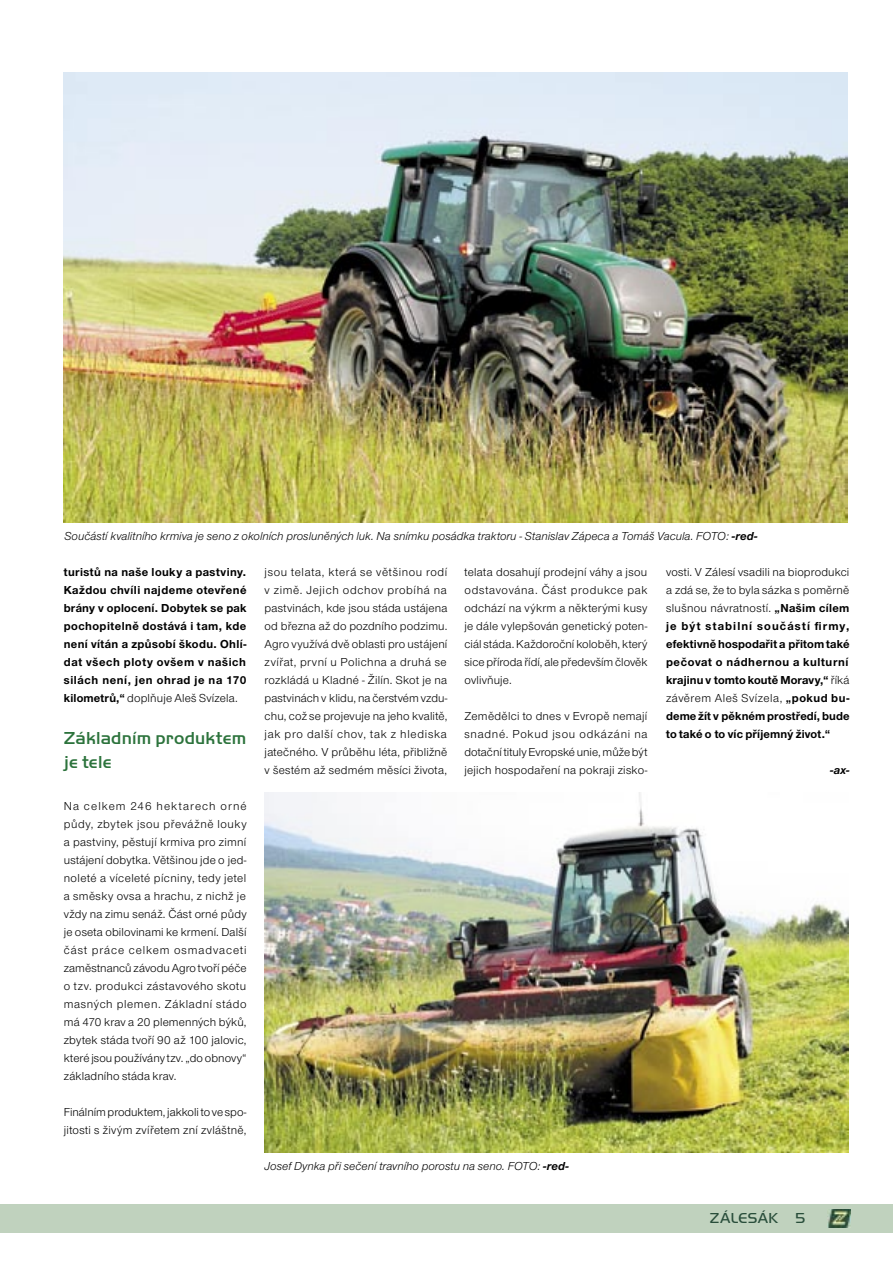
<style>
.page{position:relative;width:893px;height:1263px;background:#fff}
.page>*{position:absolute;margin:0;border:0;box-sizing:border-box;transform-origin:0 0}
.t1{font:500 18px/24px "Handel Gothic DOT";letter-spacing:.01em;color:#2c733c}
.t2{font:15px "Handel Gothic DOT Ligh";letter-spacing:.025em;color:#294e3b}
.t3{font:12px/18px "Nimbus Sans Novus TOT";letter-spacing:.015em;color:#000;text-align:justify}
.t4{font:700 12px/18px "Nimbus Sans Novus TOT";letter-spacing:.025em;color:#000;text-align:justify}
.t5{font:italic 12px "Nimbus Sans Novus TOT";letter-spacing:.005em;color:#000}
.t6{font:italic 700 12px "Nimbus Sans Novus TOT";color:#000}
.s1{font-weight:700}
.s2{font-weight:400}
</style>
<div class="page">
<div style="left:0;top:1204px;width:893px;height:29px;background:#c0d2be"></div>
<img style="left:827px;top:1209px;width:23px;height:18px">
<img style="left:265px;top:792px;width:583px;height:360px">
<img style="left:64px;top:72px;width:783px;height:450px">
<p class="t5" style="left:65px;top:529px;width:694px">Součástí kvalitního krmiva je seno z okolních prosluněných luk. Na snímku posádka traktoru - Stanislav Zápeca a Tomáš Vacula. FOTO: <span class="s1">-red-</span></p>
<p class="t4" style="left:64px;top:563px;width:184px">turistů na naše louky a pastviny.<br>Každou chvíli najdeme otevřené brány v oplocení. Dobytek se pak pochopitelně dostává i tam, kde není vítán a způsobí škodu. Ohlí&shy;dat všech ploty ovšem v našich silách není, jen ohrad je na 170 kilometrů,“ <span class="s2">doplňuje Aleš Svízela.</span></p>
<h1 class="t1" style="left:64px;top:726px;width:184px">Základním produktem je tele</h1>
<p class="t3" style="left:64px;top:797px;width:184px">Na celkem 246 hektarech orné půdy, zbytek jsou převážně louky a pastviny, pěstují krmiva pro zimní ustájení dobytka. Většinou jde o jed&shy;noleté a víceleté pícniny, tedy jetel a směsky ovsa a hrachu, z nichž je vždy na zimu senáž. Část orné půdy je oseta obilovinami ke krmení. Další část práce celkem osmadvaceti zaměstnanců závodu Agro tvoří péče o tzv. produkci zástavového skotu masných plemen. Základní stádo má 470 krav a 20 plemenných býků, zbytek stáda tvoří 90 až 100 jalovic, které jsou používány tzv. „do obnovy“ základního stáda krav.</p>
<p class="t3" style="left:64px;top:1103px;width:184px">Finálním produktem, jakkoli to ve spo&shy;jitosti s živým zvířetem zní zvláštně,</p>
<p class="t3" style="left:265px;top:563px;width:184px">jsou telata, která se většinou rodí v zimě. Jejich odchov probíhá na pastvinách, kde jsou stáda ustájena od března až do pozdního podzimu.<br>Agro využívá dvě oblasti pro ustájení zvířat, první u Polichna a druhá se rozkládá u Kladné - Žilín. Skot je na pastvinách v klidu, na čerstvém vzdu&shy;chu, což se projevuje na jeho kvalitě, jak pro další chov, tak z hlediska jatečného. V průběhu léta, přibližně v šestém až sedmém měsíci života,</p>
<p class="t3" style="left:464px;top:563px;width:185px">telata dosahují prodejní váhy a jsou odstavována. Část produkce pak odchází na výkrm a některými kusy je dále vylepšován genetický poten&shy;ciál stáda. Každoroční koloběh, který sice příroda řídí, ale především člověk ovlivňuje.</p>
<p class="t3" style="left:464px;top:707px;width:185px">Zemědělci to dnes v Evropě nemají snadné. Pokud jsou odkázáni na dotační tituly Evropské unie, může být jejich hospodaření na pokraji zisko-</p>
<p class="t5" style="left:265px;top:1159px;width:306px">Josef Dynka při sečení travního porostu na seno. FOTO: <span class="s1">-red-</span></p>
<p class="t4" style="left:666px;top:563px;width:185px"><span class="s2">vosti. V Zálesí vsadili na bioprodukci a zdá se, že to byla sázka s poměrně slušnou návratností.</span> „Našim cílem je být stabilní součástí firmy, efektivně hospodařit a přitom také pečovat o nádhernou a kulturní krajinu v tomto koutě Moravy,“ <span class="s2">říká závěrem Aleš Svízela,</span> „pokud bu&shy;deme žít v pěkném prostředí, bude to také o to víc příjemný život.“</p>
<p class="t6" style="left:830px;top:763px;width:21px">-ax-</p>
<p class="t2" style="left:710px;top:1209px;width:97px">ZÁLESÁK 5</p>
</div>
